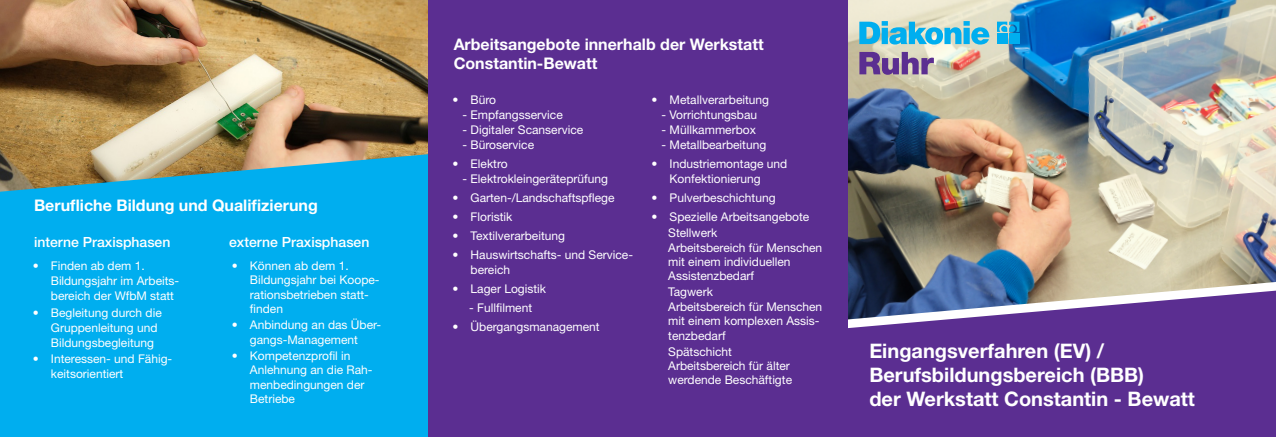
<style>
.page{position:relative;width:1276px;height:437px;background:#fff}
.page>*{position:absolute;margin:0;border:0;box-sizing:border-box;transform-origin:0 0}
.t1{font:700 20px "Helvetica Neue LT Std";color:#fff}
.t2{font:700 16px/19.2px "Helvetica Neue LT Std";color:#fff}
.t3{font:500 14px "Helvetica Neue LT Std";color:#fff}
.t4{font:12px/14.4px "Helvetica Neue LT Std";color:#fff}
</style>
<div class="page">
<div style="left:0;top:151px;width:428px;height:286px;background:#00aeef"></div>
<div style="left:848px;top:320px;width:428px;height:117px;background:#5b2e91"></div>
<img style="left:0;top:0;width:428px;height:192px">
<img style="left:848px;top:0;width:428px;height:320px">
<div style="left:428px;top:0;width:420px;height:437px;background:#5b2e91"></div>
<svg style="left:997px;top:22px;width:22px;height:10px"></svg>
<div style="left:997px;top:34px;width:10px;height:10px;background:#00aeef"></div>
<div style="left:1009px;top:34px;width:10px;height:10px;background:#00aeef"></div>
<svg style="left:859px;top:21px;width:130px;height:24px;background:#64c3dc"></svg>
<svg style="left:859px;top:52px;width:75px;height:23px;background:#9175a1"></svg>
<p class="t2" style="left:454px;top:35px;width:311px">Arbeitsangebote innerhalb der Werkstatt<br>Constantin-Bewatt</p>
<p class="t4" style="left:651px;top:92px;width:119px">• Metallverarbeitung</p>
<p class="t4" style="left:661px;top:107px;width:97px">- Vorrichtungsbau</p>
<p class="t4" style="left:661px;top:122px;width:96px">- Müllkammerbox</p>
<p class="t4" style="left:661px;top:137px;width:106px">- Metallbearbeitung</p>
<p class="t4" style="left:669px;top:156px;width:119px;line-height:15px;text-indent:-18px">• Industriemontage und<br>Konfektionierung</p>
<p class="t4" style="left:651px;top:190px;width:126px">• Pulverbeschichtung</p>
<p class="t4" style="left:668px;top:208px;width:143px;line-height:16px;text-indent:-17px">• Spezielle Arbeitsangebote<br>Stellwerk</p>
<p class="t4" style="left:668px;top:240px;width:156px">Arbeitsbereich für Menschen mit einem individuellen<br>Assistenzbedarf</p>
<p class="t4" style="left:668px;top:284px;width:156px">Tagwerk<br>Arbeitsbereich für Menschen mit einem komplexen Assis&shy;tenzbedarf</p>
<p class="t4" style="left:668px;top:344px;width:125px">Spätschicht<br>Arbeitsbereich für älter werdende Beschäftigte</p>
<p class="t4" style="left:452px;top:92px;width:45px">• Büro</p>
<p class="t4" style="left:462px;top:107px;width:102px">- Empfangsservice</p>
<p class="t4" style="left:462px;top:122px;width:122px">- Digitaler Scanservice</p>
<p class="t4" style="left:462px;top:137px;width:73px">- Büroservice</p>
<p class="t4" style="left:452px;top:156px;width:57px">• Elektro</p>
<p class="t4" style="left:462px;top:171px;width:147px">- Elektrokleingeräteprüfung</p>
<p class="t4" style="left:452px;top:190px;width:164px">• Garten-/Landschaftspflege</p>
<p class="t4" style="left:452px;top:209px;width:61px">• Floristik</p>
<p class="t4" style="left:452px;top:228px;width:114px">• Textilverarbeitung</p>
<p class="t4" style="left:470px;top:247px;width:164px;line-height:15px;text-indent:-18px">• Hauswirtschafts- und Service&shy;bereich</p>
<p class="t4" style="left:452px;top:281px;width:95px">• Lager Logistik</p>
<p class="t4" style="left:469px;top:300px;width:64px">- Fullfilment</p>
<p class="t4" style="left:452px;top:319px;width:149px">• Übergangsmanagement</p>
<p class="t2" style="left:34px;top:195px;width:285px">Berufliche Bildung und Qualifizierung</p>
<p class="t3" style="left:34px;top:233px;width:138px">interne Praxisphasen</p>
<p class="t3" style="left:229px;top:233px;width:142px">externe Praxisphasen</p>
<p class="t4" style="left:51px;top:258px;width:130px;line-height:15px;text-indent:-18px">• Finden ab dem 1.<br>Bildungsjahr im Arbeits&shy;bereich der WfbM statt</p>
<p class="t4" style="left:51px;top:305px;width:112px;line-height:15px;text-indent:-18px">• Begleitung durch die<br>Gruppenleitung und<br>Bildungsbegleitung</p>
<p class="t4" style="left:51px;top:351px;width:123px;line-height:15px;text-indent:-18px">• Interessen- und Fähig&shy;keitsorientiert</p>
<p class="t4" style="left:250px;top:258px;width:131px;text-indent:-18px">• Können ab dem 1.<br>Bildungsjahr bei Koope&shy;rationsbetrieben statt&shy;finden</p>
<p class="t4" style="left:232px;top:317px;width:151px;text-align:center">• Anbindung an das Über&shy;gangs-Management</p>
<p class="t4" style="left:250px;top:348px;width:124px;text-indent:-18px">• Kompetenzprofil in<br>Anlehnung an die Rah&shy;menbedingungen der<br>Betriebe</p>
<p class="t1" style="left:869px;top:338px;width:236px">Eingangsverfahren (EV) /</p>
<p class="t1" style="left:869px;top:362px;width:276px">Berufsbildungsbereich (BBB)</p>
<p class="t1" style="left:869px;top:386px;width:327px">der Werkstatt Constantin - Bewatt</p>
</div>
